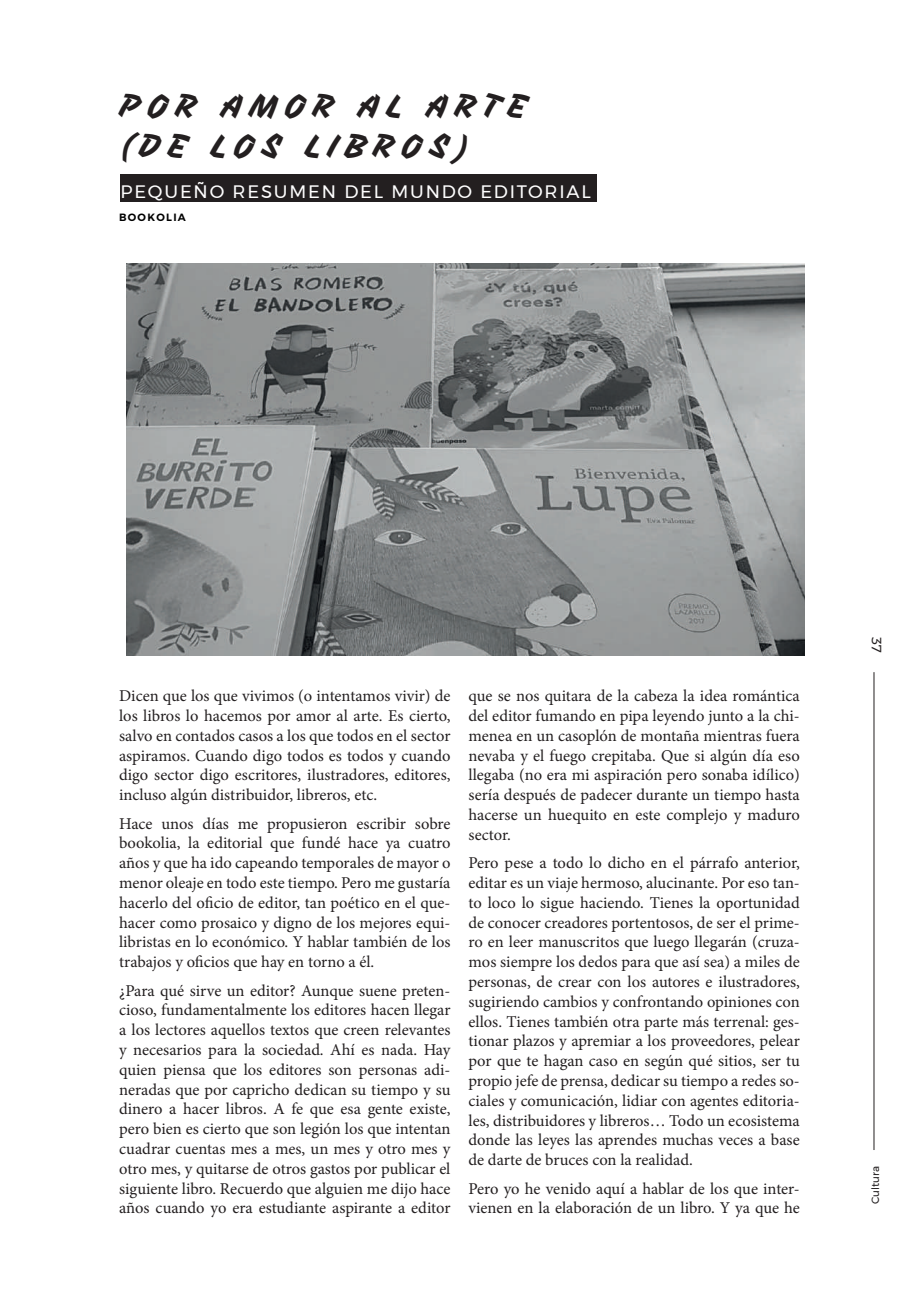
<style>
.page{position:relative;width:919px;height:1289px;background:#fff}
.page>*{position:absolute;margin:0;border:0;box-sizing:border-box;transform-origin:0 0}
.t1{font:33px/40.5px "Vampiro One";letter-spacing:.17em;color:#231f20}
.t2{font:18px "Montserrat";letter-spacing:.1em;color:#fff}
.t3{font:16.5px/19.8px "Minion Pro";color:#231f20;text-align:justify}
.t4{font:13.5px "Montserrat";color:#231f20}
.t5{font:600 10.5px "Montserrat";letter-spacing:.13em;color:#000001}
.t6{font:10.5px "Montserrat";color:#231f20}
</style>
<div class="page">
<hr style="left:873px;top:672px;width:1px;height:477px;background:#231f20">
<div style="left:120px;top:174px;width:477px;height:28px;background:#231f20"></div>
<img style="left:126px;top:264px;width:678px;height:391px">
<h1 class="t1" style="left:120px;top:85px;width:409px">POR AMOR AL ARTE (DE LOS LIBROS)</h1>
<p class="t2" style="left:120px;top:177px;width:472px">PEQUEÑO RESUMEN DEL MUNDO EDITORIAL</p>
<p class="t5" style="left:119px;top:209px;width:68px">BOOKOLIA</p>
<p class="t3" style="left:119px;top:686px;width:333px">Dicen que los que vivimos (o intentamos vivir) de los libros lo hacemos por amor al arte. Es cierto, salvo en contados casos a los que todos en el sector aspiramos. Cuando digo todos es todos y cuando digo sector digo escritores, ilustradores, editores, incluso algún distribuidor, libreros, etc.</p>
<p class="t3" style="left:119px;top:813px;width:333px">Hace unos días me propusieron escribir sobre bookolia, la editorial que fundé hace ya cuatro años y que ha ido capeando temporales de mayor o menor oleaje en todo este tiempo. Pero me gustaría hacerlo del oficio de editor, tan poético en el que&shy;hacer como prosaico y digno de los mejores equi&shy;libristas en lo económico. Y hablar también de los trabajos y oficios que hay en torno a él.</p>
<p class="t3" style="left:119px;top:980px;width:333px">¿Para qué sirve un editor? Aunque suene preten&shy;cioso, fundamentalmente los editores hacen llegar a los lectores aquellos textos que creen relevantes y necesarios para la sociedad. Ahí es nada. Hay quien piensa que los editores son personas adi&shy;neradas que por capricho dedican su tiempo y su dinero a hacer libros. A fe que esa gente existe, pero bien es cierto que son legión los que intentan cuadrar cuentas mes a mes, un mes y otro mes y otro mes, y quitarse de otros gastos por publicar el siguiente libro. Recuerdo que alguien me dijo hace años cuando yo era estudiante aspirante a editor</p>
<p class="t3" style="left:468px;top:686px;width:333px">que se nos quitara de la cabeza la idea romántica del editor fumando en pipa leyendo junto a la chi&shy;menea en un casoplón de montaña mientras fuera nevaba y el fuego crepitaba. Que si algún día eso llegaba (no era mi aspiración pero sonaba idílico) sería después de padecer durante un tiempo hasta hacerse un huequito en este complejo y maduro sector.</p>
<p class="t3" style="left:468px;top:853px;width:333px">Pero pese a todo lo dicho en el párrafo anterior, editar es un viaje hermoso, alucinante. Por eso tan&shy;to loco lo sigue haciendo. Tienes la oportunidad de conocer creadores portentosos, de ser el prime&shy;ro en leer manuscritos que luego llegarán (cruza&shy;mos siempre los dedos para que así sea) a miles de personas, de crear con los autores e ilustradores, sugiriendo cambios y confrontando opiniones con ellos. Tienes también otra parte más terrenal: ges&shy;tionar plazos y apremiar a los proveedores, pelear por que te hagan caso en según qué sitios, ser tu propio jefe de prensa, dedicar su tiempo a redes so&shy;ciales y comunicación, lidiar con agentes editoria&shy;les, distribuidores y libreros… Todo un ecosistema donde las leyes las aprendes muchas veces a base de darte de bruces con la realidad.</p>
<p class="t3" style="left:468px;top:1178px;width:333px">Pero yo he venido aquí a hablar de los que inter&shy;vienen en la elaboración de un libro. Y ya que he</p>
<p class="t4" style="left:886px;top:636px;width:17px;rotate:90deg">37</p>
<p class="t6" style="left:867px;top:1203px;width:39px;rotate:-90deg">Cultura</p>
</div>
